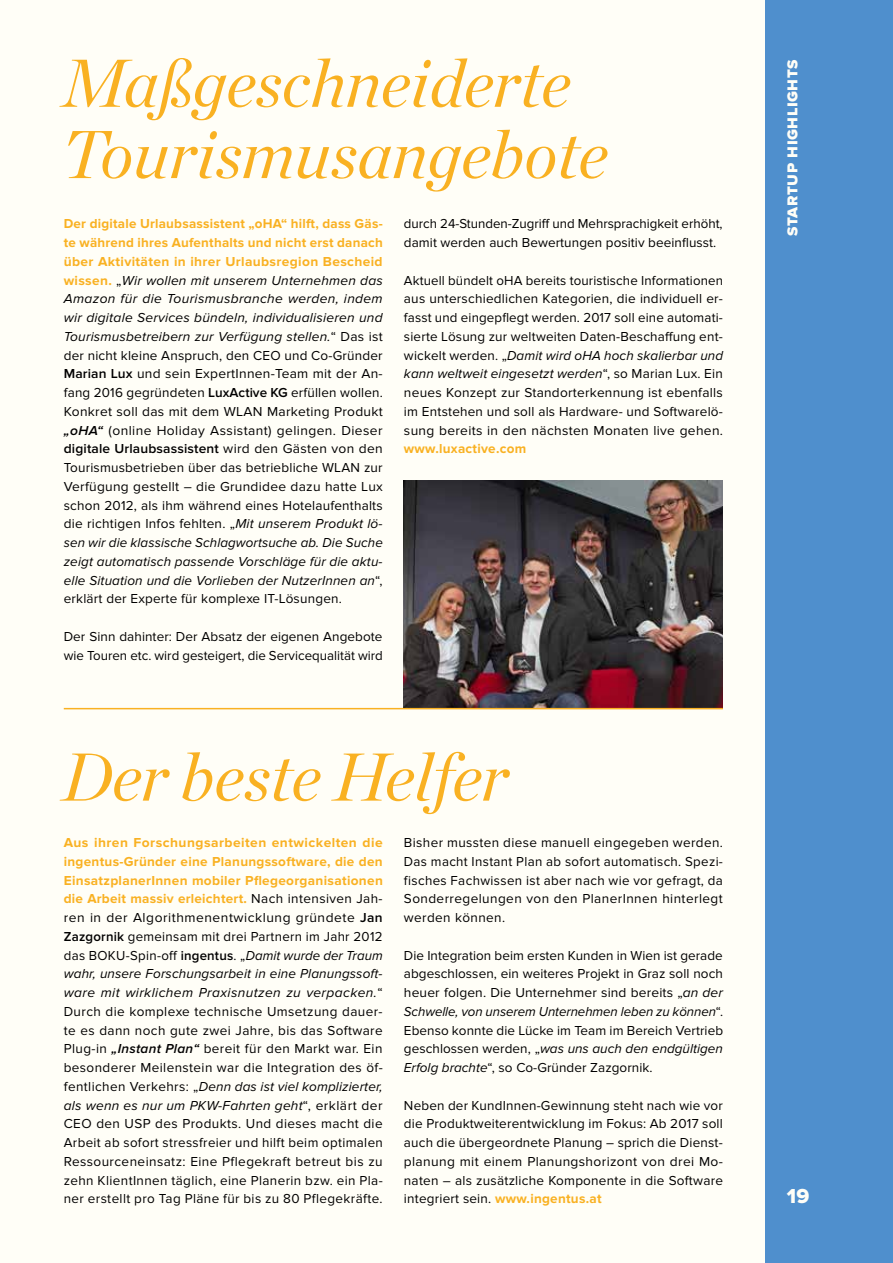
<style>
.page{position:relative;width:893px;height:1263px;background:#fffef7}
.page>*{position:absolute;margin:0;border:0;box-sizing:border-box;transform-origin:0 0}
.t1{font:italic 67.5px/71.2px "Chronicle Display";color:#f9b122}
.t2{font:21px "Proxima Nova Extrabld";color:#fffef7}
.t3{font:18px "Proxima Nova Extrabld";letter-spacing:.025em;color:#fffef7}
.t4{font:13.5px/18.8px "Proxima Nova";letter-spacing:.015em;color:#000;text-align:justify}
.t5{font:700 13.5px "Proxima Nova";letter-spacing:.02em;color:#f9b122}
.s1{font-weight:700;color:#f9b122}
.s2{font-style:italic}
.s3{font-weight:600}
.s4{font-weight:600;font-style:italic}
</style>
<div class="page">
<div style="left:765px;top:0;width:128px;height:1263px;background:#4f8fcd"></div>
<img style="left:404px;top:481px;width:319px;height:227px">
<hr style="left:64px;top:708px;width:659px;height:1px;background:#f9b122">
<h1 class="t1" style="left:62px;top:42px;width:548px">Maßgeschneiderte<br>Tourismusangebote</h1>
<p class="t4" style="left:64px;top:215px;width:321px"><span class="s1">Der digitale Urlaubsassistent „oHA“ hilft, dass Gäs&shy;te während ihres Aufenthalts und nicht erst danach über Aktivitäten in ihrer Urlaubsregion Bescheid wissen.</span> „<span class="s2">Wir wollen mit unserem Unternehmen das Amazon für die Tourismusbranche werden, indem wir digitale Services bündeln, individualisieren und Tourismusbetreibern zur Verfügung stellen.</span>“ Das ist der nicht kleine Anspruch, den CEO und Co-Gründer <span class="s3">Marian Lux</span> und sein ExpertInnen-Team mit der An&shy;fang 2016 gegründeten <span class="s3">LuxActive KG</span> erfüllen wollen.<br>Konkret soll das mit dem WLAN Marketing Produkt <span class="s4">„oHA“</span> (online Holiday Assistant) gelingen. Dieser <span class="s3">digitale Urlaubsassistent</span> wird den Gästen von den Tourismusbetrieben über das betriebliche WLAN zur Verfügung gestellt – die Grundidee dazu hatte Lux schon 2012, als ihm während eines Hotelaufenthalts die richtigen Infos fehlten. „<span class="s2">Mit unserem Produkt lö‑ sen wir die klassische Schlagwortsuche ab. Die Suche zeigt automatisch passende Vorschläge für die aktu‑ elle Situation und die Vorlieben der NutzerInnen an</span>“, erklärt der Experte für komplexe IT-Lösungen.</p>
<p class="t4" style="left:64px;top:627px;width:321px">Der Sinn dahinter: Der Absatz der eigenen Angebote wie Touren etc. wird gesteigert, die Servicequalität wird</p>
<p class="t4" style="left:404px;top:215px;width:320px">durch 24-Stunden-Zugriff und Mehrsprachigkeit erhöht, damit werden auch Bewertungen positiv beeinflusst.</p>
<p class="t4" style="left:404px;top:271px;width:321px">Aktuell bündelt oHA bereits touristische Informationen aus unterschiedlichen Kategorien, die individuell er&shy;fasst und eingepflegt werden. 2017 soll eine automati&shy;sierte Lösung zur weltweiten Daten-Beschaffung ent&shy;wickelt werden. „<span class="s2">Damit wird oHA hoch skalierbar und kann weltweit eingesetzt werden</span>“, so Marian Lux. Ein neues Konzept zur Standorterkennung ist ebenfalls im Entstehen und soll als Hardware- und Softwarelö&shy;sung bereits in den nächsten Monaten live gehen.</p>
<p class="t5" style="left:404px;top:441px;width:124px">www.luxactive.com</p>
<h1 class="t1" style="left:62px;top:736px;width:448px">Der beste Helfer</h1>
<p class="t4" style="left:64px;top:833px;width:321px"><span class="s1">Aus ihren Forschungsarbeiten entwickelten die ingentus-Gründer eine Planungssoftware, die den EinsatzplanerInnen mobiler Pflegeorganisationen die Arbeit massiv erleichtert.</span> Nach intensiven Jah&shy;ren in der Algorithmenentwicklung gründete <span class="s3">Jan Zazgornik</span> gemeinsam mit drei Partnern im Jahr 2012 das BOKU-Spin-off <span class="s3">ingentus</span>. „<span class="s2">Damit wurde der Traum wahr, unsere Forschungsarbeit in eine Planungssoft‑ ware mit wirklichem Praxisnutzen zu verpacken.</span>“ Durch die komplexe technische Umsetzung dauer&shy;te es dann noch gute zwei Jahre, bis das Software Plug-in <span class="s4">„Instant Plan“</span> bereit für den Markt war. Ein besonderer Meilenstein war die Integration des öf&shy;fentlichen Verkehrs: „<span class="s2">Denn das ist viel komplizierter, als wenn es nur um PKW-Fahrten geht</span>“, erklärt der CEO den USP des Produkts. Und dieses macht die Arbeit ab sofort stressfreier und hilft beim optimalen Ressourceneinsatz: Eine Pflegekraft betreut bis zu zehn KlientInnen täglich, eine Planerin bzw. ein Pla&shy;ner erstellt pro Tag Pläne für bis zu 80 Pflegekräfte.</p>
<p class="t4" style="left:404px;top:833px;width:320px">Bisher mussten diese manuell eingegeben werden.<br>Das macht Instant Plan ab sofort automatisch. Spezi&shy;fisches Fachwissen ist aber nach wie vor gefragt, da Sonderregelungen von den PlanerInnen hinterlegt werden können.</p>
<p class="t4" style="left:404px;top:946px;width:321px">Die Integration beim ersten Kunden in Wien ist gerade abgeschlossen, ein weiteres Projekt in Graz soll noch heuer folgen. Die Unternehmer sind bereits „<span class="s2">an der Schwelle, von unserem Unternehmen leben zu können</span>“.<br>Ebenso konnte die Lücke im Team im Bereich Vertrieb geschlossen werden, „<span class="s2">was uns auch den endgültigen Erfolg brachte</span>“, so Co-Gründer Zazgornik.</p>
<p class="t4" style="left:404px;top:1096px;width:321px">Neben der KundInnen-Gewinnung steht nach wie vor die Produktweiterentwicklung im Fokus: Ab 2017 soll auch die übergeordnete Planung – sprich die Dienst&shy;planung mit einem Planungshorizont von drei Mo&shy;naten – als zusätzliche Komponente in die Software integriert sein. <span class="s1">www.ingentus.at</span></p>
<h3 class="t3" style="left:781px;top:236px;width:177px;rotate:-90deg">Startup Highlights</h3>
<h2 class="t2" style="left:787px;top:1184px;width:24px">19</h2>
</div>
